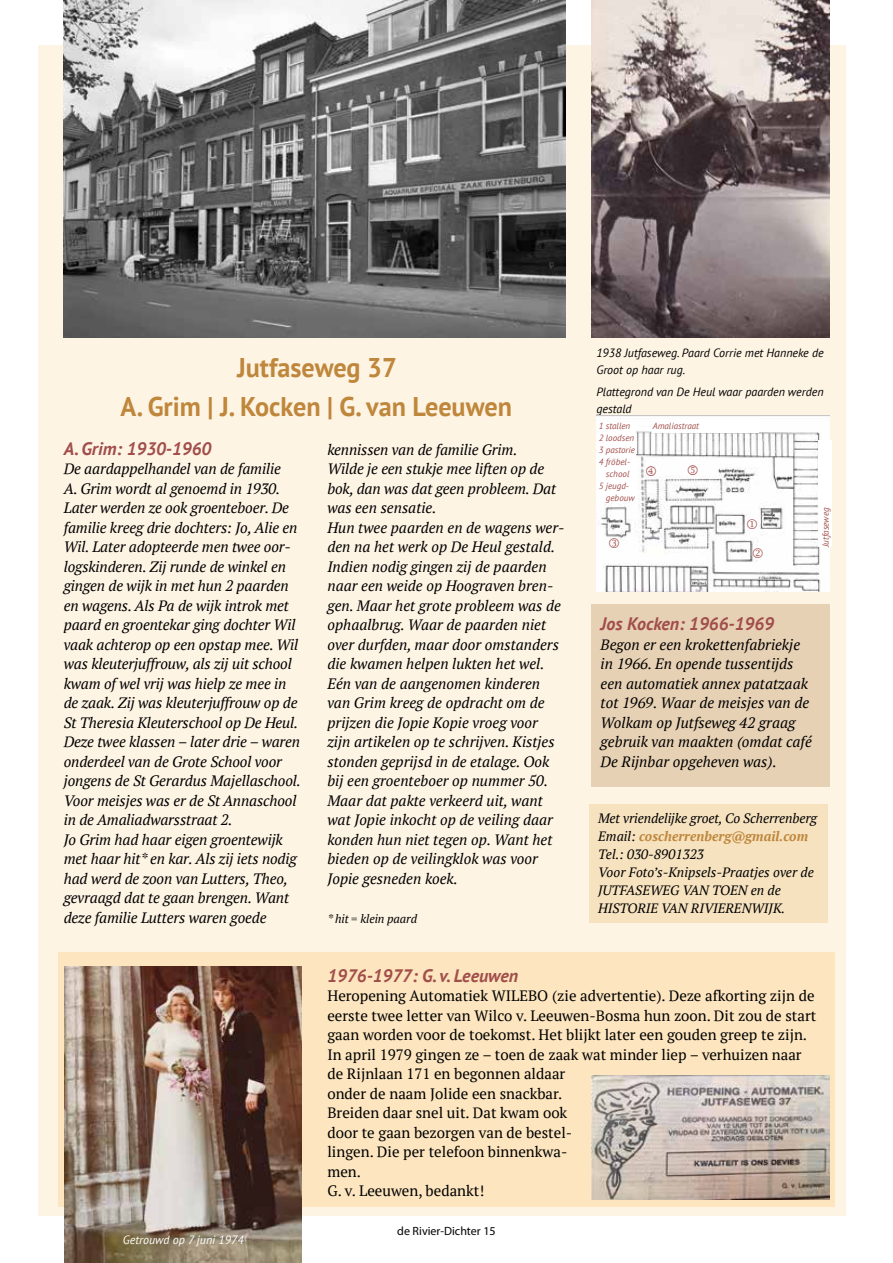
<style>
.page{position:relative;width:893px;height:1263px;background:#fff}
.page>*{position:absolute;margin:0;border:0;box-sizing:border-box;transform-origin:0 0}
.t1{font:700 27px/39px "PT Sans";color:#bf873c;text-align:center}
.t2{font:italic 700 18px "PT Sans";color:#a14e4b}
.t3{font:italic 15px/19.5px "PT Serif";letter-spacing:-.01em;color:#000}
.t4{font:15px/19.5px "PT Serif";color:#000}
.t5{font:italic 13.5px/18px "PT Serif";color:#000}
.t6{font:13.5px "Wingdings 2";color:#a14e4b}
.t7{font:italic 12px/16.5px "PT Sans";color:#000}
.t8{font:italic 12px "PT Sans";color:#fff}
.t9{font:12px "Myriad Pro";color:#000}
.t10{font:italic 12px "PT Serif";letter-spacing:-.01em;color:#000}
.t11{font:italic 9px "PT Sans";color:#a14e4b}
.s1{font-weight:700;color:#bf873c}
</style>
<div class="page">
<div style="left:38px;top:45px;width:808px;height:1170px;background:#fef4e4"></div>
<div style="left:590px;top:804px;width:238px;height:119px;background:#f6e2bf"></div>
<img style="left:591px;top:0;width:238px;height:338px">
<img style="left:64px;top:0;width:502px;height:338px">
<div style="left:58px;top:952px;width:776px;height:254px;background:#fce5bf"></div>
<img style="left:65px;top:966px;width:237px;height:297px">
<img style="left:591px;top:1075px;width:238px;height:124px">
<div style="left:591px;top:604px;width:238px;height:182px;background:#e7d1b4"></div>
<img style="left:597px;top:416px;width:232px;height:175px">
<div style="left:653px;top:419px;width:106px;height:13px;background:#fff"></div>
<div style="left:819px;top:441px;width:13px;height:106px;background:#fff"></div>
<div style="left:599px;top:422px;width:37px;height:80px;background:#fff"></div>
<svg style="left:753px;top:548px;width:10px;height:9px"></svg>
<svg style="left:747px;top:519px;width:10px;height:9px"></svg>
<svg style="left:646px;top:466px;width:10px;height:10px"></svg>
<h1 class="t1" style="left:121px;top:347px;width:393px">Jutfaseweg 37<br>A. Grim | J. Kocken | G. van Leeuwen</h1>
<p class="t2" style="left:64px;top:437px;width:149px">A. Grim: 1930-1960</p>
<p class="t3" style="left:64px;top:459px;width:239px">De aardappelhandel van de familie<br>A. Grim wordt al genoemd in 1930.<br>Later werden ze ook groenteboer. De familie kreeg drie dochters: Jo, Alie en Wil. Later adopteerde men twee oor&shy;logskinderen. Zij runde de winkel en gingen de wijk in met hun 2 paarden en wagens. Als Pa de wijk introk met paard en groentekar ging dochter Wil vaak achterop op een opstap mee. Wil was kleuterjuffrouw, als zij uit school kwam of wel vrij was hielp ze mee in de zaak. Zij was kleuterjuffrouw op de St Theresia Kleuterschool op De Heul.<br>Deze twee klassen – later drie – waren onderdeel van de Grote School voor jongens de St Gerardus Majellaschool.<br>Voor meisjes was er de St Annaschool in de Amaliadwarsstraat 2.<br>Jo Grim had haar eigen groentewijk met haar hit* en kar. Als zij iets nodig had werd de zoon van Lutters, Theo, gevraagd dat te gaan brengen. Want deze familie Lutters waren goede</p>
<p class="t3" style="left:327px;top:440px;width:239px">kennissen van de familie Grim.<br>Wilde je een stukje mee liften op de bok, dan was dat geen probleem. Dat was een sensatie.<br>Hun twee paarden en de wagens wer&shy;den na het werk op De Heul gestald.<br>Indien nodig gingen zij de paarden naar een weide op Hoograven bren&shy;gen. Maar het grote probleem was de ophaalbrug. Waar de paarden niet over durfden, maar door omstanders die kwamen helpen lukten het wel.<br>Eén van de aangenomen kinderen van Grim kreeg de opdracht om de prijzen die Jopie Kopie vroeg voor zijn artikelen op te schrijven. Kistjes stonden geprijsd in de etalage. Ook bij een groenteboer op nummer 50.<br>Maar dat pakte verkeerd uit, want wat Jopie inkocht op de veiling daar konden hun niet tegen op. Want het bieden op de veilingklok was voor<br>Jopie gesneden koek.</p>
<p class="t10" style="left:327px;top:911px;width:91px">* hit = klein paard</p>
<p class="t7" style="left:596px;top:345px;width:229px">1938 Jutfaseweg. Paard Corrie met Hanneke de<br>Groot op haar rug.</p>
<p class="t7" style="left:596px;top:384px;width:229px">Plattegrond van De Heul waar paarden werden gestald</p>
<p class="t11" style="left:599px;top:421px;width:33px">1 stallen</p>
<p class="t11" style="left:599px;top:433px;width:37px">2 loodsen</p>
<p class="t11" style="left:599px;top:445px;width:38px">3 pastorie</p>
<p class="t11" style="left:599px;top:457px;width:33px">4 fröbel-</p>
<p class="t11" style="left:606px;top:469px;width:25px">school</p>
<p class="t11" style="left:599px;top:481px;width:32px">5 jeugd-</p>
<p class="t11" style="left:606px;top:493px;width:30px">gebouw</p>
<p class="t6" style="left:608px;top:536px;width:14px">●</p>
<p class="t11" style="left:653px;top:420px;width:48px">Amaliastraat</p>
<p class="t6" style="left:687px;top:464px;width:14px">■</p>
<p class="t11" style="left:820px;top:547px;width:41px;rotate:-90deg">Jutfaseweg</p>
<p class="t2" style="left:601px;top:612px;width:175px">Jos Kocken: 1966-1969</p>
<p class="t3" style="left:601px;top:635px;width:213px">Begon er een krokettenfabriekje in 1966. En opende tussentijds een automatiek annex patatzaak tot 1969. Waar de meisjes van de<br>Wolkam op Jutfseweg 42 graag gebruik van maakten (omdat café<br>De Rijnbar opgeheven was).</p>
<p class="t5" style="left:598px;top:809px;width:220px">Met vriendelijke groet, Co Scherrenberg<br>Email: <span class="s1">coscherrenberg@gmail.com<br></span>Tel.: 030-8901323<br>Voor Foto’s-Knipsels-Praatjes over de<br>JUTFASEWEG VAN TOEN en de<br>HISTORIE VAN RIVIERENWIJK.</p>
<p class="t8" style="left:123px;top:1232px;width:122px">Getrouwd op 7 juni 1974</p>
<p class="t2" style="left:327px;top:963px;width:192px">1976-1977: G. v. Leeuwen</p>
<p class="t4" style="left:327px;top:986px;width:490px">Heropening Automatiek WILEBO (zie advertentie). Deze afkorting zijn de eerste twee letter van Wilco v. Leeuwen-Bosma hun zoon. Dit zou de start gaan worden voor de toekomst. Het blijkt later een gouden greep te zijn.<br>In april 1979 gingen ze – toen de zaak wat minder liep – verhuizen naar de Rijnlaan 171 en begonnen aldaar<br>onder de naam Jolide een snackbar.<br>Breiden daar snel uit. Dat kwam ook<br>door te gaan bezorgen van de bestel-<br>lingen. Die per telefoon binnenkwa-<br>men.<br>G. v. Leeuwen, bedankt!</p>
<p class="t9" style="left:397px;top:1223px;width:100px">de Rivier-Dichter 15</p>
</div>
